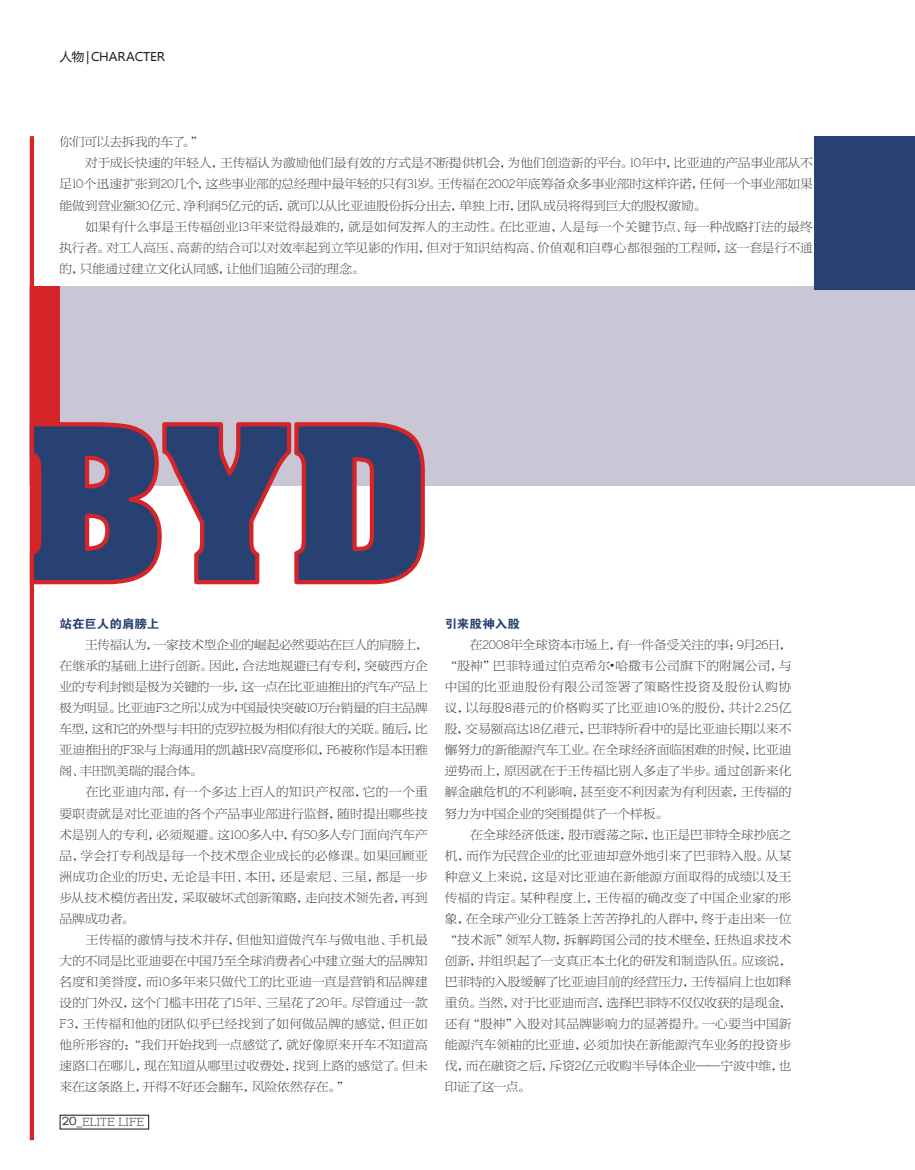
<style>
.page{position:relative;width:915px;height:1170px;background:#fff}
.page>*{position:absolute;margin:0;border:0;box-sizing:border-box;transform-origin:0 0}
.t1{font:12px/21px "FZNBSJW GB1 0";letter-spacing:.01em;color:#231f20;scale:1.05 1}
.t2{font:12px "FZDHTJW GB1 0";letter-spacing:-.01em;color:#284173;scale:1.05 1}
.t3{font:12px "Microsoft Ya Hei";letter-spacing:-.015em;color:#231f20;scale:1.05 1}
.t4{font:11.25px "FZNBSJW GB1 0";color:#231f20}
.s1{font-family:"ST Xihei"}
.s2{font-family:"Sim Sun"}
</style>
<div class="page">
<div style="left:60px;top:1114px;width:89px;height:15px;border:1px solid #231f20"></div>
<div style="left:30px;top:286px;width:884px;height:200px;background:#c9c7d5"></div>
<div style="left:814px;top:136px;width:100px;height:153px;background:#284173"></div>
<hr style="left:30px;top:136px;width:4px;height:1004px;background:#d52529">
<div style="left:30px;top:286px;width:30px;height:298px;background:#d52529"></div>
<svg style="left:29px;top:420px;width:396px;height:166px"></svg>
<p class="t3" style="left:60px;top:49px;width:102px">人物|CHARACTER</p>
<p class="t1" style="left:60px;top:132px;width:718px">你们可以去拆我的车了。”<br>　　对于成长快速的年轻人，王传福认为激励他们最有效的方式是不断提供机会，为他们创造新的平台。10年中，比亚迪的产品事业部从不足10个迅速扩张到20几个，这些事业部的总经理中最年轻的只有31岁。王传福在2002年底筹备众多事业部时这样许诺，任何一个事业部如果能做到营业额30亿元、净利润5亿元的话，就可以从比亚迪股份拆分出去，单独上市，团队成员将得到巨大的股权激励。<br>　　如果有什么事是王传福创业13年来觉得最难的，就是如何发挥人的主动性。在比亚迪，人是每一个关键节点、每一种战略打法的最终执行者。对工人高压、高薪的结合可以对效率起到立竿见影的作用，但对于知识结构高、价值观和自尊心都很强的工程师，这一套是行不通的，只能通过建立文化认同感，让他们追随公司的理念。</p>
<p class="t2" style="left:60px;top:617px;width:96px">站在巨人的肩膀上</p>
<p class="t1" style="left:60px;top:635px;width:352px">　　王传福认为，一家技术型企业的崛起必然要站在巨人的肩膀上，在继承的基础上进行创新。因此，合法地规避已有专利，突破西方企业的专利封锁是极为关键的一步，这一点在比亚迪推出的汽车产品上极为明显。比亚迪F3之所以成为中国最快突破10万台销量的自主品牌车型，这和它的外型与丰田的克罗拉极为相似有很大的关联。随后，比亚迪推出的F3R与上海通用的凯越HRV高度形似，F6被称作是本田雅阁、丰田凯美瑞的混合体。<br>　　在比亚迪内部，有一个多达上百人的知识产权部，它的一个重要职责就是对比亚迪的各个产品事业部进行监督，随时提出哪些技术是别人的专利，必须规避。这100多人中，有50多人专门面向汽车产品，学会打专利战是每一个技术型企业成长的必修课。如果回顾亚洲成功企业的历史，无论是丰田、本田，还是索尼、三星，都是一步步从技术模仿者出发，采取破坏式创新策略，走向技术领先者，再到品牌成功者。<br>　　王传福的激情与技术并存，但他知道做汽车与做电池、手机最大的不同是比亚迪要在中国乃至全球消费者心中建立强大的品牌知名度和美誉度，而10多年来只做代工的比亚迪一直是营销和品牌建设的门外汉，这个门槛丰田花了15年、三星花了20年。尽管通过一款F3，王传福和他的团队似乎已经找到了如何做品牌的感觉，但正如他所形容的：“我们开始找到一点感觉了，就好像原来开车不知道高速路口在哪儿，现在知道从哪里过收费处，找到上路的感觉了。但未来在这条路上，开得不好还会翻车，风险依然存在。”</p>
<p class="t4" style="left:62px;top:1116px;width:84px"><span class="s1">20</span>_ELITE LIFE</p>
<p class="t2" style="left:444px;top:617px;width:73px">引来股神入股</p>
<p class="t1" style="left:444px;top:635px;width:332px">　　在2008年全球资本市场上，有一件备受关注的事：9月26日，“股神”巴菲特通过伯克希尔<span class="s2">•</span>哈撒韦公司旗下的附属公司，与中国的比亚迪股份有限公司签署了策略性投资及股份认购协议，以每股8港元的价格购买了比亚迪10％的股份，共计2.25亿股，交易额高达18亿港元，巴菲特所看中的是比亚迪长期以来不懈努力的新能源汽车工业。在全球经济面临困难的时候，比亚迪逆势而上，原因就在于王传福比别人多走了半步。通过创新来化解金融危机的不利影响，甚至变不利因素为有利因素，王传福的努力为中国企业的突围提供了一个样板。<br>　　在全球经济低迷，股市震荡之际，也正是巴菲特全球抄底之机，而作为民营企业的比亚迪却意外地引来了巴菲特入股。从某种意义上来说，这是对比亚迪在新能源方面取得的成绩以及王传福的肯定。某种程度上，王传福的确改变了中国企业家的形象，在全球产业分工链条上苦苦挣扎的人群中，终于走出来一位“技术派”领军人物，拆解跨国公司的技术壁垒，狂热追求技术创新，并组织起了一支真正本土化的研发和制造队伍。应该说，巴菲特的入股缓解了比亚迪目前的经营压力，王传福肩上也如释重负。当然，对于比亚迪而言，选择巴菲特不仅仅收获的是现金，还有“股神”入股对其品牌影响力的显著提升。一心要当中国新能源汽车领袖的比亚迪，必须加快在新能源汽车业务的投资步伐，而在融资之后，斥资2亿元收购半导体企业——宁波中维，也印证了这一点。</p>
</div>
